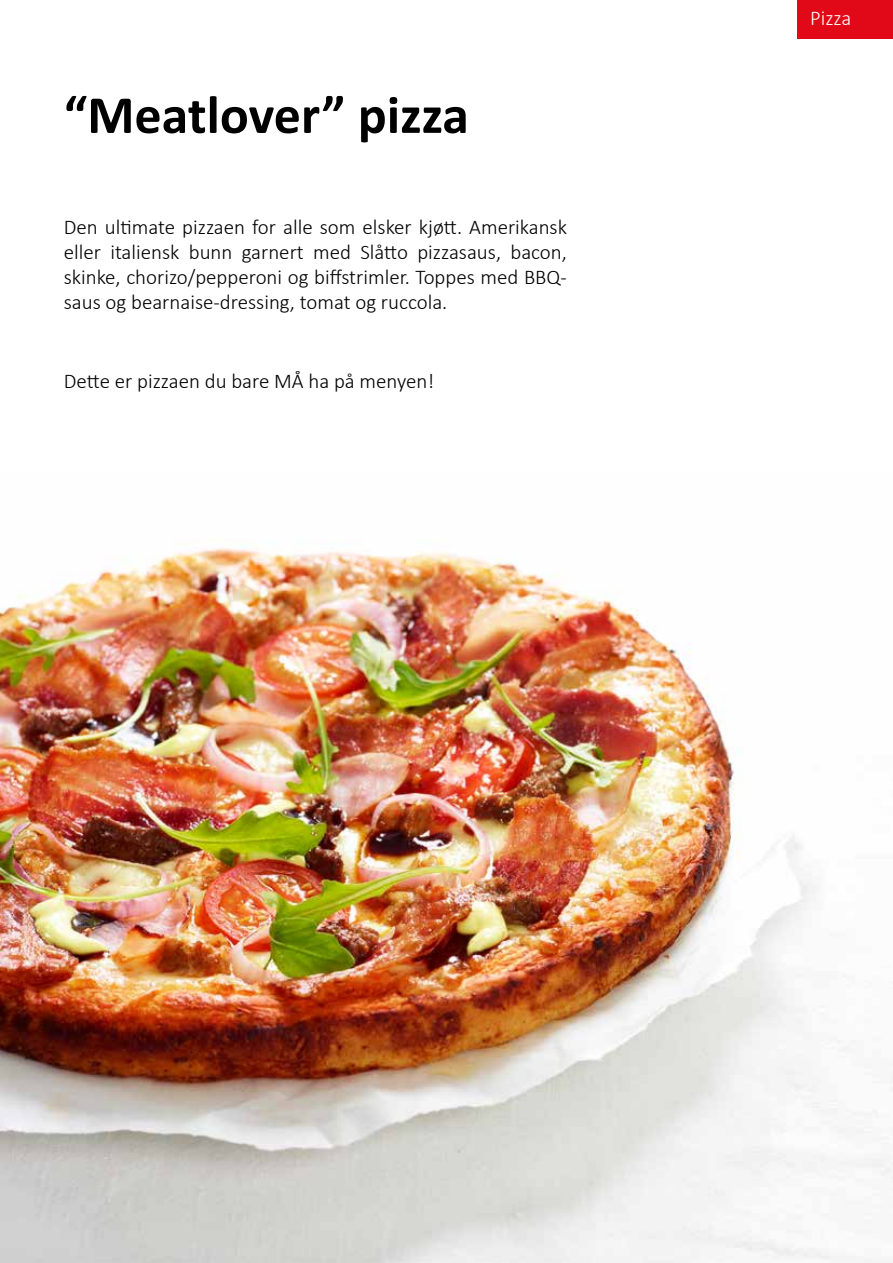
<style>
.page{position:relative;width:893px;height:1263px;background:#fff}
.page>*{position:absolute;margin:0;border:0;box-sizing:border-box;transform-origin:0 0}
.t1{font:700 54px "Calibri";color:#000}
.t2{font:300 21px/25.2px "Calibri";color:#000;text-align:justify}
.t3{font:300 21px "Calibri";color:#fff}
</style>
<div class="page">
<img style="left:0;top:540px;width:893px;height:723px">
<div style="left:797px;top:0;width:96px;height:38px;background:#e10917"></div>
<h1 class="t1" style="left:64px;top:77px;width:407px">“Meatlover” pizza</h1>
<p class="t2" style="left:64px;top:214px;width:505px">Den ultimate pizzaen for alle som elsker kjøtt. Amerikansk eller italiensk bunn garnert med Slåtto pizzasaus, bacon, skinke, chorizo/pepperoni og biffstrimler. Toppes med BBQ&shy;saus og bearnaise-dressing, tomat og ruccola.</p>
<p class="t2" style="left:64px;top:369px;width:372px">Dette er pizzaen du bare MÅ ha på menyen!</p>
<p class="t3" style="left:810px;top:5px;width:43px">Pizza</p>
</div>
